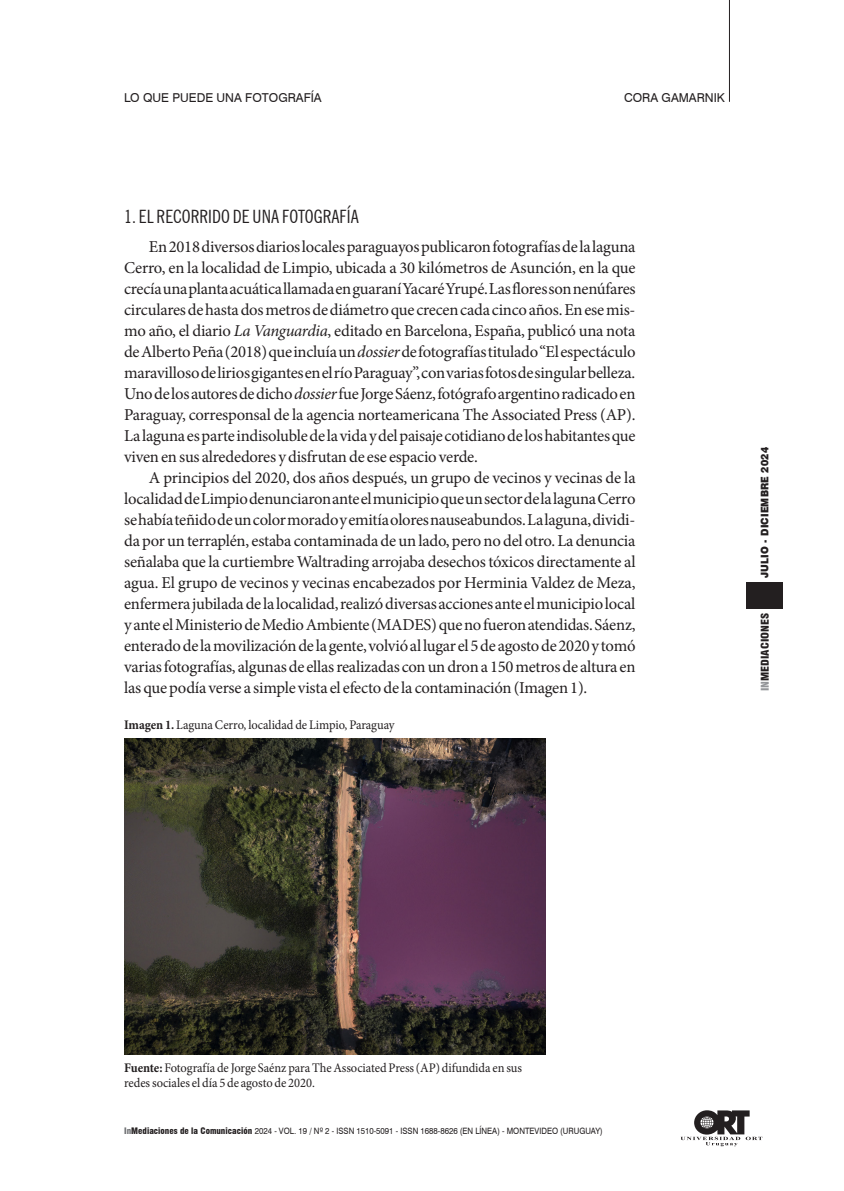
<style>
.page{position:relative;width:844px;height:1191px;background:#fff}
.page>*{position:absolute;margin:0;border:0;box-sizing:border-box;transform-origin:0 0}
._2014_Subtítulo{font:condensed 18.38px "News Gothic BT";letter-spacing:.005em;color:#231f20}
._2014_TEXTO{font:16.62px/21px "Minion Pro";letter-spacing:-.015em;color:#231f20;text-align:justify}
._2014_Leyenda_de_fot{font:13.12px/14.9px "Minion Pro";letter-spacing:-.005em;color:#231f20;scale:.95 1}
._2011_Arriba_TITULO{font:12.25px "Swiss 721 BT";color:#231f20}
._2011_Arriba_AUTORES{font:12.25px "Swiss 721 BT";color:#231f20}
.t1{font:900 10.5px "Swiss 721 BT";letter-spacing:.02em;color:#231f20;scale:.9 1}
.t2{font:900 condensed 10.5px "Swiss 721 BT";color:#231f20;scale:1.1 1}
.t3{font:8.75px "Swiss 721 BT";color:#231f20;scale:.9 1}
.s1{font-style:italic}
.s2{font-weight:700}
.s3{color:#939598}
.s4{font-weight:900;font-stretch:condensed;color:#6c6d70}
.s5{font-weight:900;font-stretch:condensed}
</style>
<div class="page">
<div style="left:746px;top:582px;width:36px;height:26px;background:#231f20"></div>
<hr style="left:729px;top:0;width:1px;height:102px;background:#231f20">
<svg style="left:680px;top:1110px;width:82px;height:36px"></svg>
<img style="left:124px;top:738px;width:421px;height:316px">
<p class="_2011_Arriba_TITULO" style="left:124px;top:90px;width:199px">LO QUE PUEDE UNA FOTOGRAFÍA</p>
<p class="_2011_Arriba_AUTORES" style="left:624px;top:90px;width:102px">CORA GAMARNIK</p>
<p class="_2014_Subtítulo" style="left:124px;top:206px;width:236px">1. EL RECORRIDO DE UNA FOTOGRAFÍA</p>
<p class="_2014_TEXTO" style="left:124px;top:236px;width:513px;text-indent:25px">En 2018 diversos diarios locales paraguayos publicaron fotografías de la laguna Cerro, en la localidad de Limpio, ubicada a 30 kilómetros de Asunción, en la que crecía una planta acuática llamada en guaraní Yacaré Yrupé. Las flores son nenúfares circulares de hasta dos metros de diámetro que crecen cada cinco años. En ese mis&shy;mo año, el diario <span class="s1">La Vanguardia</span>, editado en Barcelona, España, publicó una nota de Alberto Peña (2018) que incluía un <span class="s1">dossier</span> de fotografías titulado “El espectáculo maravilloso de lirios gigantes en el río Paraguay”, con varias fotos de singular belleza.<br>Uno de los autores de dicho <span class="s1">dossier</span> fue Jorge Sáenz, fotógrafo argentino radicado en Paraguay, corresponsal de la agencia norteamericana The Associated Press (AP).<br>La laguna es parte indisoluble de la vida y del paisaje cotidiano de los habitantes que viven en sus alrededores y disfrutan de ese espacio verde.</p>
<p class="_2014_TEXTO" style="left:124px;top:467px;width:513px;text-indent:25px">A principios del 2020, dos años después, un grupo de vecinos y vecinas de la localidad de Limpio denunciaron ante el municipio que un sector de la laguna Cerro se había teñido de un color morado y emitía olores nauseabundos. La laguna, dividi&shy;da por un terraplén, estaba contaminada de un lado, pero no del otro. La denuncia señalaba que la curtiembre Waltrading arrojaba desechos tóxicos directamente al agua. El grupo de vecinos y vecinas encabezados por Herminia Valdez de Meza, enfermera jubilada de la localidad, realizó diversas acciones ante el municipio local y ante el Ministerio de Medio Ambiente (MADES) que no fueron atendidas. Sáenz, enterado de la movilización de la gente, volvió al lugar el 5 de agosto de 2020 y tomó varias fotografías, algunas de ellas realizadas con un dron a 150 metros de altura en las que podía verse a simple vista el efecto de la contaminación (Imagen 1).</p>
<p class="_2014_Leyenda_de_fot" style="left:124px;top:718px;width:286px"><span class="s2">Imagen 1.</span> Laguna Cerro, localidad de Limpio, Paraguay</p>
<p class="t1" style="left:758px;top:578px;width:147px;rotate:-90deg">JULIO - DICIEMBRE 2024</p>
<p class="t2" style="left:758px;top:691px;width:72px;rotate:-90deg"><span class="s3">IN</span>MEDIACIONES</p>
<p class="_2014_Leyenda_de_fot" style="left:124px;top:1060px;width:420px"><span class="s2">Fuente:</span> Fotografía de Jorge Saénz para The Associated Press (AP) difundida en sus redes sociales el día 5 de agosto de 2020.</p>
<p class="t3" style="left:124px;top:1125px;width:533px"><span class="s4">In</span><span class="s5">Mediaciones de la Comunicación</span> 2024 - VOL. 19 / Nº 2 - ISSN 1510-5091 - ISSN 1688-8626 (EN LÍNEA) - MONTEVIDEO (URUGUAY)</p>
</div>
